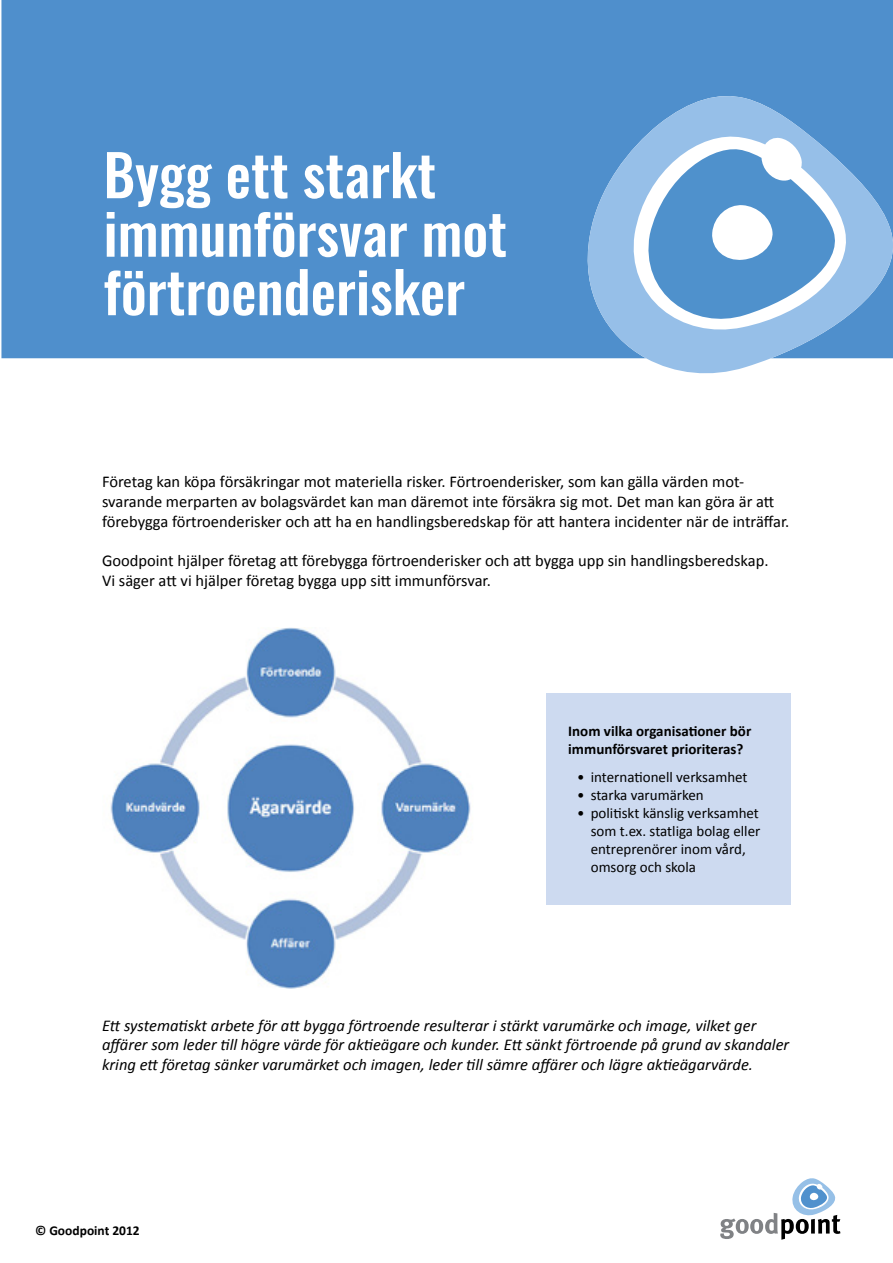
<style>
.page{position:relative;width:893px;height:1263px;background:#fff}
.page>*{position:absolute;margin:0;border:0;box-sizing:border-box;transform-origin:0 0}
.t1{font:500 57px/58.5px "Oswald";color:#fff}
.t2{font:16.5px/19.8px "Calibri";color:#000}
.t3{font:italic 16.5px/19.8px "Calibri";color:#000}
.t4{font:15px/18px "Calibri";color:#000}
.t5{font:700 15px/18px "Calibri";color:#000}
.t6{font:700 13.5px "Calibri";color:#000}
</style>
<div class="page">
<div style="left:1px;top:0;width:892px;height:358px;background:#4f8fcc"></div>
<svg style="left:580px;top:91px;width:313px;height:283px;background:#81b0dd"></svg>
<svg style="left:639px;top:141px;width:254px;height:217px"></svg>
<svg style="left:720px;top:1178px;width:120px;height:62px"></svg>
<img style="left:110px;top:628px;width:361px;height:360px">
<div style="left:546px;top:693px;width:245px;height:211px;background:#cddaf0"></div>
<h1 class="t1" style="left:104px;top:147px;width:405px">Bygg ett starkt immunförsvar mot förtroenderisker</h1>
<p class="t2" style="left:102px;top:472px;width:689px">Företag kan köpa försäkringar mot materiella risker. Förtroenderisker, som kan gälla värden mot&shy;svarande merparten av bolagsvärdet kan man däremot inte försäkra sig mot. Det man kan göra är att förebygga förtroenderisker och att ha en handlingsberedskap för att hantera incidenter när de inträffar.</p>
<p class="t2" style="left:102px;top:551px;width:668px">Goodpoint hjälper företag att förebygga förtroenderisker och att bygga upp sin handlingsberedskap.<br>Vi säger att vi hjälper företag bygga upp sitt immunförsvar.</p>
<p class="t5" style="left:568px;top:721px;width:185px">Inom vilka organisationer bör immunförsvaret prioriteras?</p>
<p class="t4" style="left:577px;top:768px;width:172px">• internationell verksamhet</p>
<p class="t4" style="left:577px;top:786px;width:128px">• starka varumärken</p>
<p class="t4" style="left:591px;top:804px;width:171px;text-indent:-14px">• politiskt känslig verksamhet som t.ex. statliga bolag eller entreprenörer inom vård, omsorg och skola</p>
<p class="t3" style="left:102px;top:1014px;width:689px">Ett systematiskt arbete för att bygga förtroende resulterar i stärkt varumärke och image, vilket ger affärer som leder till högre värde för aktieägare och kunder. Ett sänkt förtroende på grund av skandaler kring ett företag sänker varumärket och imagen, leder till sämre affärer och lägre aktieägarvärde.</p>
<p class="t6" style="left:35px;top:1222px;width:106px">© Goodpoint 2012</p>
</div>
